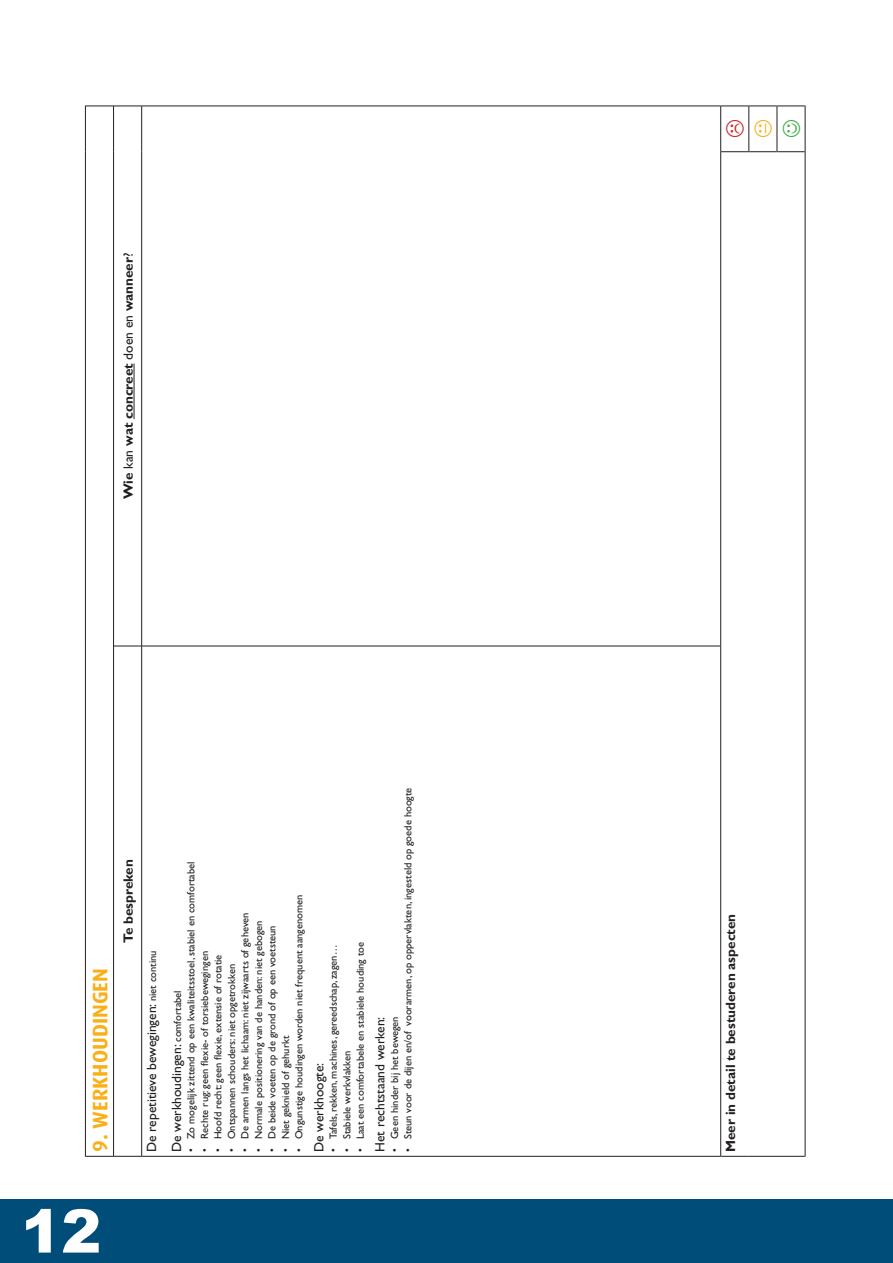
<style>
.page{position:relative;width:893px;height:1263px;background:#fff}
.page>*{position:absolute;margin:0;border:0;box-sizing:border-box;transform-origin:0 0}
.t1{font:900 60px "Arial";color:#fff}
.t2{font:700 21px "Dax";color:#faaf18}
.t3{font:13.5px/25px "Gill Sans";color:#231f20}
.t4{font:700 13.5px "Gill Sans";color:#231f20}
.t5{font:10.5px "Gill Sans";color:#231f20}
.s1{font-weight:400}
.s2{font-size:10.5px}
</style>
<div class="page">
<div style="left:0;top:1199px;width:893px;height:64px;background:#014d7a"></div>
<hr style="left:85px;top:646px;width:1px;height:511px;background:#231f20">
<hr style="left:85px;top:152px;width:1px;height:494px;background:#231f20">
<hr style="left:85px;top:106px;width:1px;height:46px;background:#231f20">
<hr style="left:113px;top:646px;width:1px;height:511px;background:#231f20">
<svg style="left:86px;top:1156px;width:55px;height:1px"></svg>
<hr style="left:113px;top:152px;width:1px;height:494px;background:#231f20">
<svg style="left:114px;top:646px;width:27px;height:1px"></svg>
<hr style="left:113px;top:106px;width:1px;height:46px;background:#231f20">
<svg style="left:86px;top:106px;width:55px;height:1px"></svg>
<hr style="left:141px;top:646px;width:1px;height:511px;background:#231f20">
<hr style="left:142px;top:1156px;width:578px;height:1px;background:#231f20">
<hr style="left:141px;top:152px;width:1px;height:494px;background:#231f20">
<hr style="left:142px;top:646px;width:578px;height:1px;background:#231f20">
<hr style="left:141px;top:106px;width:1px;height:46px;background:#231f20">
<hr style="left:142px;top:106px;width:578px;height:1px;background:#231f20">
<hr style="left:720px;top:646px;width:1px;height:511px;background:#231f20">
<hr style="left:720px;top:152px;width:1px;height:494px;background:#231f20">
<svg style="left:721px;top:1156px;width:84px;height:1px"></svg>
<hr style="left:805px;top:646px;width:1px;height:511px;background:#231f20">
<hr style="left:805px;top:152px;width:1px;height:494px;background:#231f20">
<hr style="left:720px;top:106px;width:1px;height:46px;background:#231f20">
<hr style="left:748px;top:106px;width:1px;height:46px;background:#231f20">
<hr style="left:777px;top:106px;width:1px;height:46px;background:#231f20">
<svg style="left:721px;top:151px;width:84px;height:1px"></svg>
<svg style="left:721px;top:106px;width:84px;height:1px"></svg>
<hr style="left:805px;top:106px;width:1px;height:46px;background:#231f20">
<hr style="left:134px;top:363px;width:1px;height:56px;background:#231f20">
<p class="t4" style="left:120px;top:499px;width:248px;rotate:-90deg">Wie <span class="s1">kan</span> wat concreet <span class="s1">doen en</span> wanneer<span class="s1">?</span></p>
<h2 class="t2" style="left:88px;top:1152px;width:185px;rotate:-90deg">9. Werkhoudingen</h2>
<p class="t4" style="left:120px;top:943px;width:85px;rotate:-90deg">Te bespreken</p>
<p class="t5" style="left:185px;top:1152px;width:292px;rotate:-90deg">• Zo mogelijk zittend op een kwaliteitsstoel, stabiel en comfortabel</p>
<p class="t5" style="left:293px;top:1152px;width:259px;rotate:-90deg">• Ongunstige houdingen worden niet frequent aangenomen</p>
<p class="t5" style="left:239px;top:1152px;width:241px;rotate:-90deg">• De armen langs het lichaam: niet zijwaarts of geheven</p>
<p class="t5" style="left:253px;top:1152px;width:233px;rotate:-90deg">• Normale positionering van de handen: niet gebogen</p>
<p class="t5" style="left:266px;top:1152px;width:228px;rotate:-90deg">• De beide voeten op de grond of op een voetsteun</p>
<p class="t3" style="left:139px;top:1152px;width:203px;rotate:-90deg">De repetitieve bewegingen: <span class="s2">niet continu<br></span>De werkhoudingen: <span class="s2">comfortabel</span></p>
<p class="t5" style="left:198px;top:1152px;width:202px;rotate:-90deg">• Rechte rug: geen flexie- of torsiebewegingen</p>
<p class="t5" style="left:212px;top:1152px;width:199px;rotate:-90deg">• Hoofd recht: geen flexie, extensie of rotatie</p>
<p class="t5" style="left:225px;top:1152px;width:190px;rotate:-90deg">• Ontspannen schouders: niet opgetrokken</p>
<p class="t5" style="left:280px;top:1152px;width:118px;rotate:-90deg">• Niet geknield of gehurkt</p>
<p class="t5" style="left:354px;top:1152px;width:212px;rotate:-90deg">• Laat een comfortabele en stabiele houding toe</p>
<p class="t5" style="left:327px;top:1152px;width:209px;rotate:-90deg">• Tafels, rekken, machines, gereedschap, zagen…</p>
<p class="t5" style="left:341px;top:1152px;width:103px;rotate:-90deg">• Stabiele werkvlakken</p>
<p class="t3" style="left:306px;top:1152px;width:91px;rotate:-90deg">De werkhoogte:</p>
<p class="t5" style="left:402px;top:1152px;width:366px;rotate:-90deg">• Steun voor de dijen en/of voorarmen, op oppervlakten, ingesteld op goede hoogte</p>
<p class="t3" style="left:368px;top:1152px;width:137px;rotate:-90deg">Het rechtstaand werken:</p>
<p class="t5" style="left:388px;top:1152px;width:137px;rotate:-90deg">• Geen hinder bij het bewegen</p>
<h1 class="t1" style="left:21px;top:1198px;width:77px">12</h1>
<p class="t4" style="left:722px;top:1152px;width:240px;rotate:-90deg">Meer in detail te bestuderen aspecten</p>
</div>
